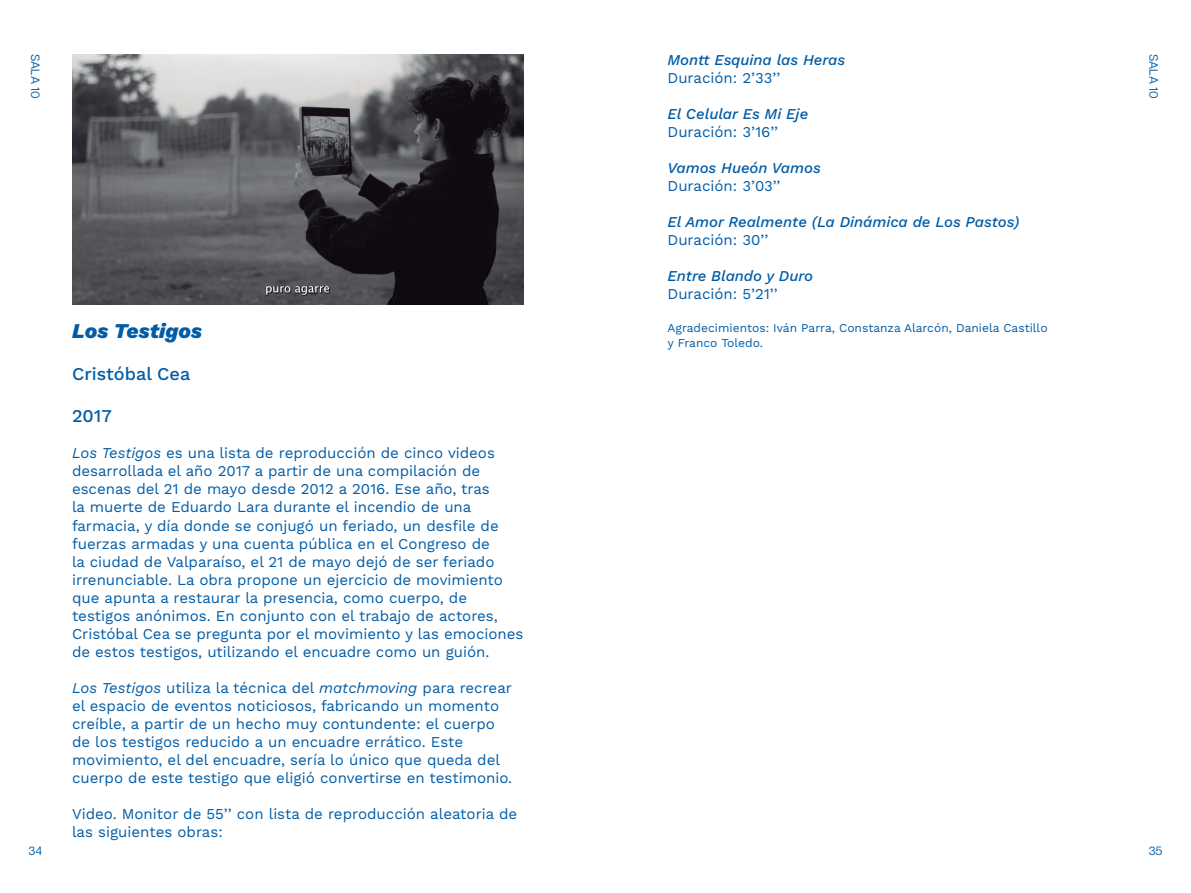
<style>
.page{position:relative;width:1191px;height:893px;background:#fff}
.page>*{position:absolute;margin:0;border:0;box-sizing:border-box;transform-origin:0 0}
.t1{font:italic 800 21px "Work Sans";color:#005ca7}
.t2{font:500 18px "Work Sans";color:#005ca7}
.t3{font:15px/18px "Work Sans";color:#005ca7}
.t4{font:italic 500 15px "Work Sans";color:#005ca7}
.t5{font:12px "Work Sans";color:#005ca7}
.t6{font:12px "Articulat CF";color:#005ca7}
.s1{font-style:italic}
</style>
<div class="page">
<img style="left:72px;top:54px;width:451px;height:250px">
<p class="t6" style="left:44px;top:54px;width:46px;rotate:90deg">SALA 10</p>
<p class="t1" style="left:72px;top:315px;width:132px">Los Testigos</p>
<p class="t2" style="left:72px;top:364px;width:120px">Cristóbal Cea</p>
<p class="t2" style="left:72px;top:406px;width:41px">2017</p>
<p class="t3" style="left:72px;top:445px;width:453px"><span class="s1">Los Testigos</span> es una lista de reproducción de cinco videos desarrollada el año 2017 a partir de una compilación de escenas del 21 de mayo desde 2012 a 2016. Ese año, tras<br>la muerte de Eduardo Lara durante el incendio de una farmacia, y día donde se conjugó un feriado, un desfile de fuerzas armadas y una cuenta pública en el Congreso de<br>la ciudad de Valparaíso, el 21 de mayo dejó de ser feriado irrenunciable. La obra propone un ejercicio de movimiento que apunta a restaurar la presencia, como cuerpo, de testigos anónimos. En conjunto con el trabajo de actores, Cristóbal Cea se pregunta por el movimiento y las emociones de estos testigos, utilizando el encuadre como un guión.</p>
<p class="t3" style="left:72px;top:679px;width:442px"><span class="s1">Los Testigos</span> utiliza la técnica del <span class="s1">matchmoving</span> para recrear el espacio de eventos noticiosos, fabricando un momento creíble, a partir de un hecho muy contundente: el cuerpo de los testigos reducido a un encuadre errático. Este movimiento, el del encuadre, sería lo único que queda del cuerpo de este testigo que eligió convertirse en testimonio.</p>
<p class="t3" style="left:72px;top:805px;width:447px">Video. Monitor de 55’’ con lista de reproducción aleatoria de las siguientes obras:</p>
<p class="t4" style="left:667px;top:49px;width:179px">Montt Esquina las Heras</p>
<p class="t3" style="left:667px;top:70px;width:114px">Duración: 2’33’’</p>
<p class="t4" style="left:667px;top:103px;width:142px">El Celular Es Mi Eje</p>
<p class="t3" style="left:667px;top:124px;width:112px">Duración: 3’16’’</p>
<p class="t4" style="left:667px;top:157px;width:155px">Vamos Hueón Vamos</p>
<p class="t3" style="left:667px;top:178px;width:114px">Duración: 3’03’’</p>
<p class="t4" style="left:667px;top:211px;width:353px">El Amor Realmente (La Dinámica de Los Pastos)</p>
<p class="t3" style="left:667px;top:232px;width:102px">Duración: 30’’</p>
<p class="t4" style="left:667px;top:265px;width:147px">Entre Blando y Duro</p>
<p class="t3" style="left:667px;top:286px;width:111px">Duración: 5’21’’</p>
<p class="t5" style="left:667px;top:321px;width:381px">Agradecimientos: Iván Parra, Constanza Alarcón, Daniela Castillo</p>
<p class="t5" style="left:667px;top:336px;width:97px">y Franco Toledo.</p>
<p class="t6" style="left:1162px;top:54px;width:46px;rotate:90deg">SALA 10</p>
<p class="t6" style="left:28px;top:842px;width:15px">34</p>
<p class="t6" style="left:1148px;top:842px;width:15px">35</p>
</div>
